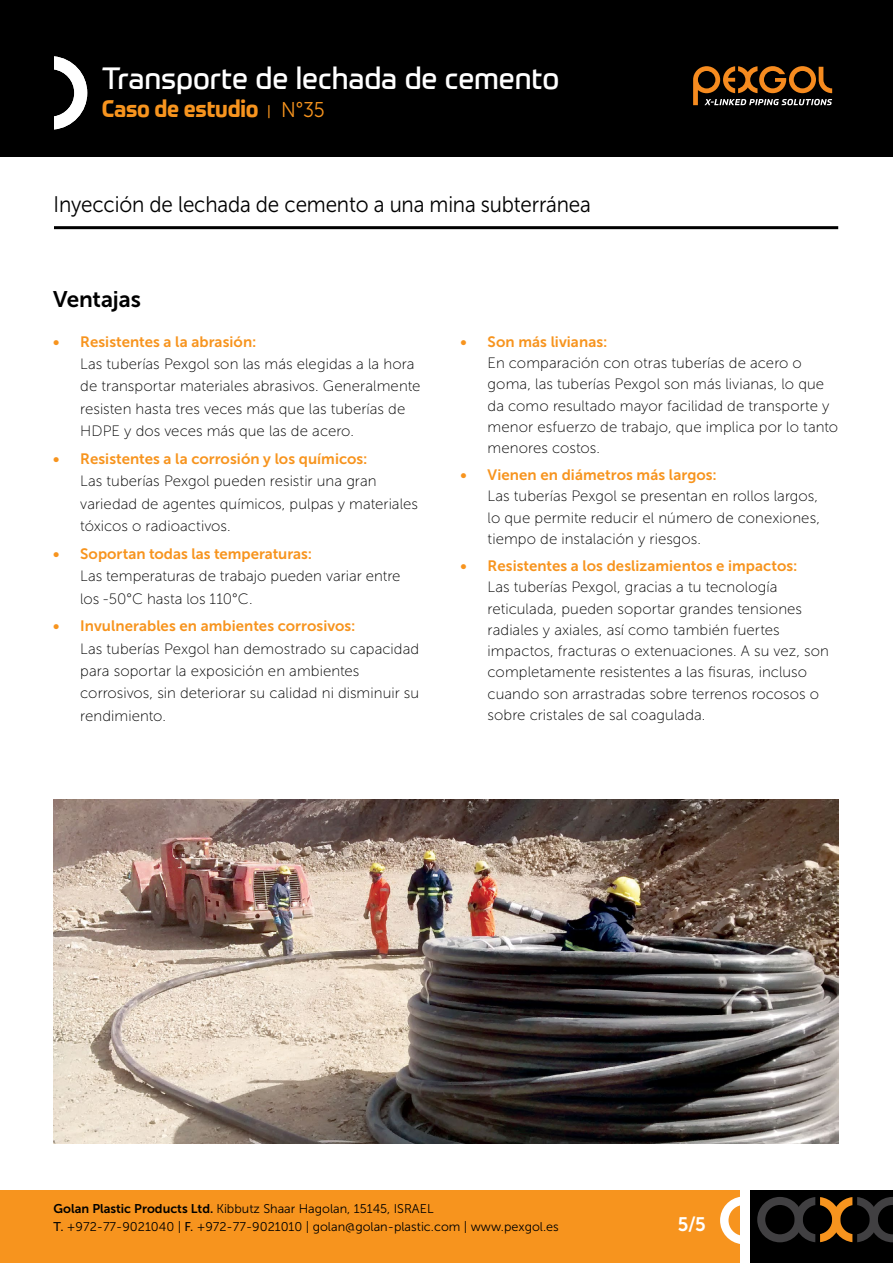
<style>
.page{position:relative;width:893px;height:1263px;background:#fff}
.page>*{position:absolute;margin:0;border:0;box-sizing:border-box;transform-origin:0 0}
.t1{font:30px "Prometo";letter-spacing:-.005em;color:#fff}
.t2{font:700 23.4px "Prometo";letter-spacing:-.01em;color:#f7941e;scale:.92 1}
.t3{font:22.5px "Museo Sans 300";letter-spacing:-.01em;color:#000;scale:.92 1}
.t4{font:22.5px "Museo Sans 700";letter-spacing:-.005em;color:#000}
.t5{font:21.3px "Museo Sans 300";color:#f7941e;scale:.92 1}
.t6{font:19.5px "Museo Sans 700";color:#fff;scale:.96 1}
.t7{font:15px/21.3px "Museo Sans 100";letter-spacing:.005em;color:#000}
.t8{font:15px "Museo Sans 700";letter-spacing:.005em;color:#f7941e}
.t9{font:13.8px "Museo Sans 300";color:#f7941e;scale:1.35 1}
.t10{font:12.6px/18.3px "Museo Sans 300";color:#000}
.s1{font-family:"Museo Sans 700"}
.s2{font-family:"Museo Sans 500"}
</style>
<div class="page">
<div style="left:0;top:1190px;width:740px;height:73px;background:#f7941e"></div>
<svg style="left:720px;top:1196px;width:20px;height:48px"></svg>
<div style="left:750px;top:1190px;width:143px;height:73px;background:#000"></div>
<svg style="left:757px;top:1197px;width:136px;height:45px"></svg>
<div style="left:0;top:0;width:893px;height:156px;background:#000"></div>
<svg style="left:54px;top:56px;width:33px;height:73px"></svg>
<svg style="left:693px;top:66px;width:139px;height:39px"></svg>
<hr style="left:54px;top:226px;width:784px;height:3px;background:#000">
<img style="left:53px;top:799px;width:786px;height:345px">
<h1 class="t1" style="left:102px;top:60px;width:459px">Transporte de lechada de cemento</h1>
<h3 class="t5" style="left:281px;top:98px;width:49px">N°35</h3>
<h2 class="t2" style="left:102px;top:94px;width:172px">Caso de estudio</h2>
<p class="t9" style="left:267px;top:104px;width:5px">|</p>
<h3 class="t3" style="left:54px;top:192px;width:585px">Inyección de lechada de cemento a una mina subterránea</h3>
<h3 class="t4" style="left:53px;top:287px;width:89px">Ventajas</h3>
<p class="t8" style="left:80px;top:333px;width:178px">Resistentes laa abrasión:</p>
<p class="t8" style="left:53px;top:333px;width:8px">•</p>
<p class="t8" style="left:53px;top:450px;width:8px">•</p>
<p class="t8" style="left:53px;top:545px;width:8px">•</p>
<p class="t8" style="left:53px;top:618px;width:8px">•</p>
<p class="t7" style="left:80px;top:353px;width:342px;line-height:22.4px">Las tuberías Pexgol son las más elegidas laa hora de transportar materiales abrasivos. Generalmente resisten hasta tres veces más que las tuberías de HDPE y dos veces más que las de acero.</p>
<p class="t8" style="left:80px;top:450px;width:289px">Resistentes laa corrosión y los químicos:</p>
<p class="t7" style="left:80px;top:470px;width:339px;line-height:22.4px">Las tuberías Pexgol pueden resistir una gran variedad de agentes químicos, pulpas y materiales tóxicos o radioactivos.</p>
<p class="t8" style="left:80px;top:545px;width:233px">Soportan todas las temperaturas:</p>
<p class="t7" style="left:80px;top:565px;width:322px;line-height:22.4px">Las temperaturas de trabajo pueden variar entre los -50°C hasta los 110°C.</p>
<p class="t8" style="left:80px;top:618px;width:277px">Invulnerables en ambientes corrosivos:</p>
<p class="t7" style="left:80px;top:638px;width:340px;line-height:22.4px">Las tuberías Pexgol han demostrado su capacidad para soportar la exposición en ambientes corrosivos, sin deteriorar su calidad ni disminuir su rendimiento.</p>
<p class="t8" style="left:461px;top:333px;width:8px">•</p>
<p class="t8" style="left:461px;top:467px;width:8px">•</p>
<p class="t8" style="left:461px;top:557px;width:8px">•</p>
<p class="t8" style="left:488px;top:333px;width:121px">Son más livianas:</p>
<p class="t7" style="left:488px;top:352px;width:352px">En comparación con otras tuberías de acero o goma, las tuberías Pexgol son más livianas lo, que da como resultado mayor facilidad de transporte y menor esfuerzo de trabajo, que implica por lo tanto menores costos.</p>
<p class="t8" style="left:488px;top:467px;width:231px">Vienen en diámetros más largos:</p>
<p class="t7" style="left:488px;top:486px;width:334px">Las tuberías Pexgol se presentan en rollos largos, lo que permite reducir el número de conexiones, tiempo de instalación y riesgos.</p>
<p class="t8" style="left:488px;top:557px;width:311px">Resistentes a los deslizamientos e impactos:</p>
<p class="t7" style="left:488px;top:577px;width:343px">Las tuberías Pexgol, gracias tua tecnología reticulada, pueden soportar grandes tensiones radiales y axiales, así como también fuertes impactos, fracturas o extenuaciones A. su vez, son completamente resistentes a las fisuras, incluso cuando son arrastradas sobre terrenos rocosos o sobre cristales de sal coagulada.</p>
<p class="t10" style="left:54px;top:1199px;width:507px"><span class="s1">Golan Plastic Products Ltd.</span> Kibbutz Shaar Hagolan, 15145, ISRAEL<br><span class="s2">.T</span> +972-77-9021040 | <span class="s2">.F</span> +972-77-9021010 | golan@golan-plastic.com | www.pexgol.es</p>
<h3 class="t6" style="left:678px;top:1213px;width:31px">5/5</h3>
</div>
